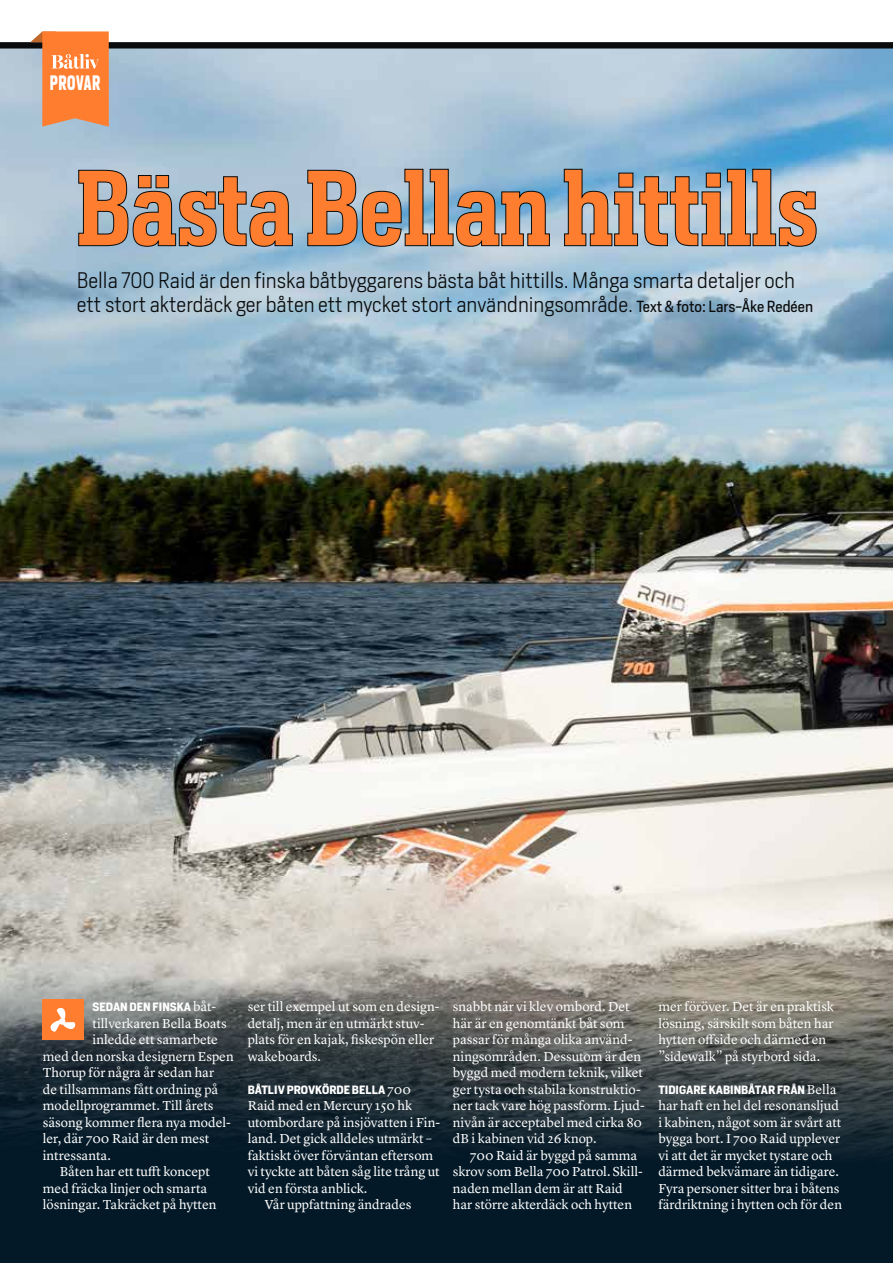
<style>
.page{position:relative;width:893px;height:1263px;background:#fff}
.page>*{position:absolute;margin:0;border:0;box-sizing:border-box;transform-origin:0 0}
.t1{font:600 100.5px "Heron Serif Cond";color:#ff7d2e}
.t2{font:300 21px/24px "Heron Sans";color:#090b0c}
.t3{font:700 19.5px "Heron Sans Cond";letter-spacing:.04em;color:#fff;scale:.77 1}
.t4{font:13.5px/16.5px "Lyon Text";color:#fff}
.t5{font:700 11.25px "Heron Sans";color:#fff}
.s1{font-weight:400;font-size:15px}
.s2{font-family:"Lyon Text";font-weight:400;font-size:13.5px}
</style>
<div class="page">
<img style="left:0;top:49px;width:893px;height:915px">
<svg style="left:78px;top:170px;width:215px;height:77px;background:#99b1c3"></svg>
<svg style="left:307px;top:169px;width:243px;height:78px;background:#8baec6"></svg>
<svg style="left:564px;top:169px;width:252px;height:78px;background:#9ab6c9"></svg>
<svg style="left:0;top:964px;width:893px;height:299px;background:#323e45"></svg>
<div style="left:43px;top:999px;width:41px;height:41px;background:#ff7d2e"></div>
<svg style="left:50px;top:1007px;width:26px;height:25px"></svg>
<div style="left:0;top:43px;width:893px;height:6px;background:#090b0c"></div>
<svg style="left:30px;top:31px;width:79px;height:96px;background:#ee8e54"></svg>
<h3 class="t3" style="left:50px;top:70px;width:67px">PROVAR</h3>
<h1 class="t1" style="left:77px;top:143px;width:743px">Bästa Bellan hittills</h1>
<h2 class="t2" style="left:77px;top:268px;width:738px">Bella 700 Raid är den finska båtbyggarens bästa båt hittills. Många smarta detaljer och ett stort akterdäck ger båten ett mycket stort användningsområde. <span class="s1">Text &amp; foto: Lars-Åke Redéen</span></h2>
<p class="t5" style="left:93px;top:999px;width:125px">SEDAN DEN FINSKA <span class="s2">båt-</span></p>
<p class="t4" style="left:93px;top:1014px;width:136px">tillverkaren Bella Boats</p>
<p class="t4" style="left:93px;top:1030px;width:127px">inledde ett samarbete</p>
<p class="t4" style="left:43px;top:1047px;width:192px">med den norska designern Espen</p>
<p class="t4" style="left:43px;top:1063px;width:173px">Thorup för några år sedan har</p>
<p class="t4" style="left:43px;top:1080px;width:177px">de tillsammans fått ordning på</p>
<p class="t4" style="left:43px;top:1096px;width:172px">modellprogrammet. Till årets</p>
<p class="t4" style="left:43px;top:1113px;width:189px">säsong kommer flera nya model-</p>
<p class="t4" style="left:43px;top:1129px;width:168px">ler, där 700 Raid är den mest</p>
<p class="t4" style="left:43px;top:1146px;width:70px">intressanta.</p>
<p class="t4" style="left:60px;top:1162px;width:152px">Båten har ett tufft koncept</p>
<p class="t4" style="left:43px;top:1179px;width:166px">med fräcka linjer och smarta</p>
<p class="t4" style="left:43px;top:1195px;width:175px">lösningar. Takräcket på hytten</p>
<p class="t4" style="left:248px;top:997px;width:193px">ser till exempel ut som en design&shy;detalj, men är en utmärkt stuv&shy;plats för en kajak, fiskespön eller wakeboards.</p>
<p class="t5" style="left:248px;top:1082px;width:165px">BÅTLIV PROVKÖRDE BELLA <span class="s2">700</span></p>
<p class="t4" style="left:248px;top:1096px;width:166px">Raid med en Mercury 150 hk</p>
<p class="t4" style="left:248px;top:1113px;width:194px">utombordare på insjövatten i Fin-</p>
<p class="t4" style="left:248px;top:1129px;width:185px">land. Det gick alldeles utmärkt –</p>
<p class="t4" style="left:248px;top:1146px;width:187px">faktiskt över förväntan eftersom</p>
<p class="t4" style="left:248px;top:1162px;width:193px">vi tyckte att båten såg lite trång ut</p>
<p class="t4" style="left:248px;top:1179px;width:121px">vid en första anblick.</p>
<p class="t4" style="left:265px;top:1195px;width:148px">Vår uppfattning ändrades</p>
<p class="t4" style="left:453px;top:997px;width:193px">snabbt när vi klev ombord. Det här är en genomtänkt båt som passar för många olika använd&shy;ningsområden. Dessutom är den byggd med modern teknik, vilket ger tysta och stabila konstruktio&shy;ner tack vare hög passform. Ljud&shy;nivån är acceptabel med cirka 80 dB i kabinen vid 26 knop.</p>
<p class="t4" style="left:453px;top:1146px;width:192px;text-indent:17px">700 Raid är byggd på samma skrov som Bella 700 Patrol. Skill&shy;naden mellan dem är att Raid har större akterdäck och hytten</p>
<p class="t4" style="left:658px;top:997px;width:177px">mer föröver. Det är en praktisk lösning, särskilt som båten har hytten offside och därmed en ”sidewalk” på styrbord sida.</p>
<p class="t5" style="left:658px;top:1082px;width:180px">TIDIGARE KABINBÅTAR FRÅN <span class="s2">Bella</span></p>
<p class="t4" style="left:658px;top:1096px;width:185px">har haft en hel del resonansljud i kabinen, något som är svårt att bygga bort. I 700 Raid upplever vi att det är mycket tystare och därmed bekvämare än tidigare.<br>Fyra personer sitter bra i båtens färdriktning i hytten och för den</p>
</div>
